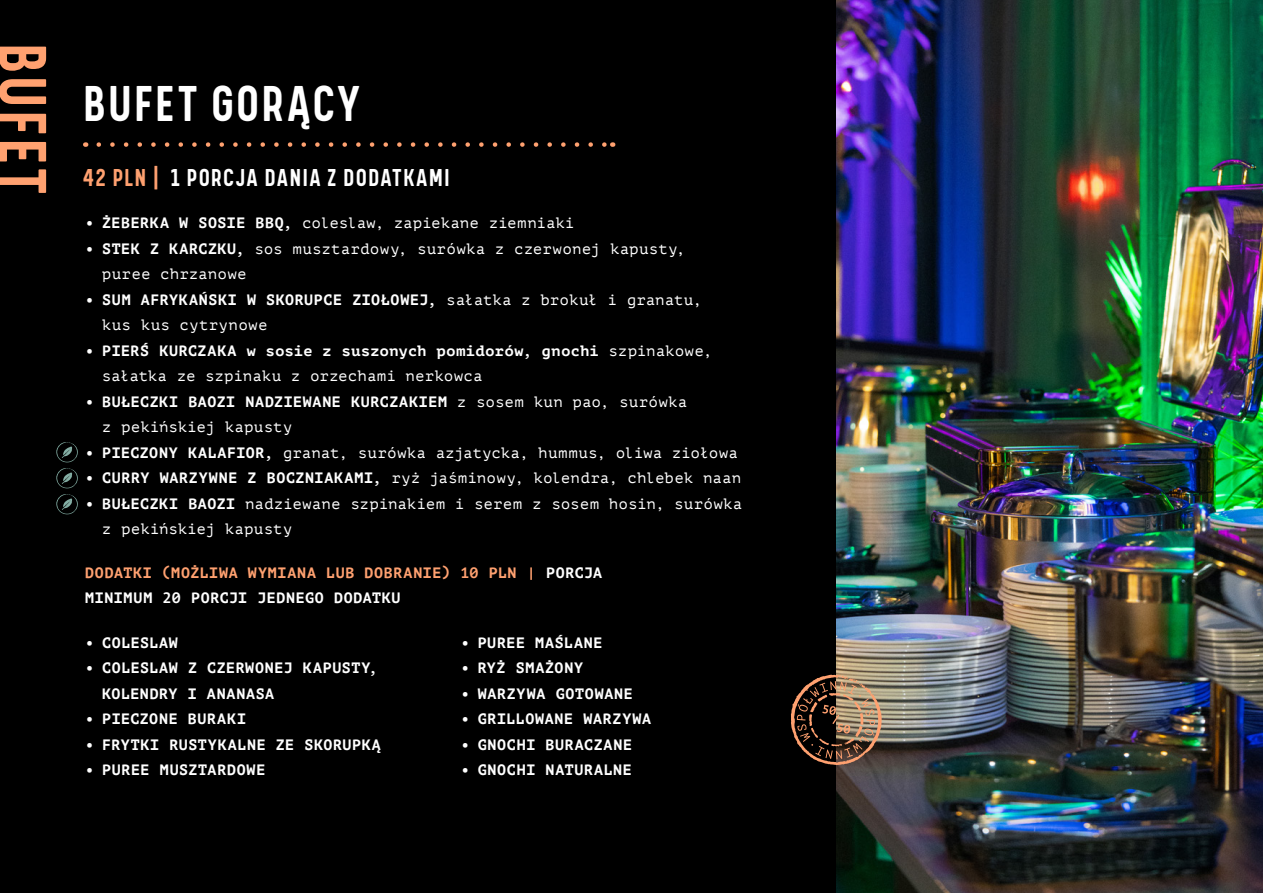
<style>
.page{position:relative;width:1263px;height:893px;background:#000}
.page>*{position:absolute;margin:0;border:0;box-sizing:border-box;transform-origin:0 0}
.t1{font:700 66px "Kelpt A3";letter-spacing:.045em;color:#ffa170}
.t2{font:700 49.5px "Kelpt A3";letter-spacing:.05em;color:#fff}
.t3{font:700 24px "Kelpt A3";letter-spacing:.05em;color:#fff}
.t4{font:15px/25.5px "PT Mono";letter-spacing:.035em;color:#fff}
.t5{font:700 15px/25.5px "PT Mono";letter-spacing:.045em;color:#fff}
.t6{font:700 15px/25.5px "PT Mono";letter-spacing:.045em;color:#ffa170}
.t7{font:15px/25.5px "PT Mono";letter-spacing:.055em;color:#fff}
.s1{color:#ffa170}
.s2{font-weight:700}
.s3{font-weight:400}
.s4{color:#fff}
</style>
<div class="page">
<img style="left:836px;top:0;width:427px;height:893px">
<svg style="left:99px;top:142px;width:506px;height:5px"></svg>
<svg style="left:791px;top:675px;width:91px;height:90px"></svg>
<svg style="left:56px;top:442px;width:22px;height:20px"></svg>
<svg style="left:56px;top:468px;width:22px;height:20px"></svg>
<svg style="left:56px;top:494px;width:22px;height:20px"></svg>
<h1 class="t1" style="left:63px;top:43px;width:153px;rotate:90deg">BUFET</h1>
<h2 class="t2" style="left:83px;top:73px;width:279px">BUFET GORĄCY</h2>
<h3 class="t3" style="left:83px;top:162px;width:368px"><span class="s1">42 PLN |</span> 1 PORCJA DANIA Z DODATKAMI</h3>
<p class="t4" style="left:85px;top:210px;width:491px"><span class="s2">• ŻEBERKA W SOSIE BBQ,</span> coleslaw, zapiekane ziemniaki</p>
<p class="t4" style="left:102px;top:236px;width:584px;text-indent:-17px"><span class="s2">• STEK Z KARCZKU,</span> sos musztardowy, surówka z czerwonej kapusty, puree chrzanowe</p>
<p class="t7" style="left:102px;top:287px;width:601px;text-indent:-17px"><span class="s2">• SUM AFRYKAŃSKI W SKORUPCE ZIOŁOWEJ,</span> sałatka z brokuł i granatu, kus kus cytrynowe</p>
<p class="t5" style="left:102px;top:337px;width:611px;text-indent:-17px">• PIERŚ KURCZAKA w sosie z suszonych pomidorów, gnochi <span class="s3">szpinakowe, sałatka ze szpinaku z orzechami nerkowca</span></p>
<p class="t4" style="left:102px;top:389px;width:586px;text-indent:-17px"><span class="s2">• BUŁECZKI BAOZI NADZIEWANE KURCZAKIEM</span> z sosem kun pao, surówka z pekińskiej kapusty</p>
<p class="t4" style="left:85px;top:440px;width:654px"><span class="s2">• PIECZONY KALAFIOR,</span> granat, surówka azjatycka, hummus, oliwa ziołowa</p>
<p class="t4" style="left:85px;top:465px;width:657px"><span class="s2">• CURRY WARZYWNE Z BOCZNIAKAMI,</span> ryż jaśminowy, kolendra, chlebek naan</p>
<p class="t4" style="left:102px;top:491px;width:641px;text-indent:-17px"><span class="s2">• BUŁECZKI BAOZI</span> nadziewane szpinakiem i serem z sosem hosin, surówka z pekińskiej kapusty</p>
<p class="t6" style="left:85px;top:559px;width:519px">DODATKI (MOŻLIWA WYMIANA LUB DOBRANIE) 10 PLN | <span class="s4">PORCJA<br>MINIMUM 20 PORCJI JEDNEGO DODATKU</span></p>
<p class="t5" style="left:85px;top:630px;width:94px">• COLESLAW</p>
<p class="t5" style="left:102px;top:655px;width:277px;text-indent:-17px">• COLESLAW Z CZERWONEJ KAPUSTY,<br>KOLENDRY I ANANASA</p>
<p class="t5" style="left:85px;top:706px;width:162px">• PIECZONE BURAKI</p>
<p class="t5" style="left:85px;top:732px;width:297px">• FRYTKI RUSTYKALNE ZE SKORUPKĄ</p>
<p class="t5" style="left:85px;top:757px;width:182px">• PUREE MUSZTARDOWE</p>
<p class="t5" style="left:461px;top:630px;width:143px">• PUREE MAŚLANE</p>
<p class="t5" style="left:461px;top:655px;width:124px">• RYŻ SMAŻONY</p>
<p class="t5" style="left:461px;top:681px;width:174px">• WARZYWA GOTOWANE</p>
<p class="t5" style="left:461px;top:706px;width:192px">• GRILLOWANE WARZYWA</p>
<p class="t5" style="left:461px;top:732px;width:173px">• GNOCHI BURACZANE</p>
<p class="t5" style="left:461px;top:757px;width:173px">• GNOCHI NATURALNE</p>
</div>
